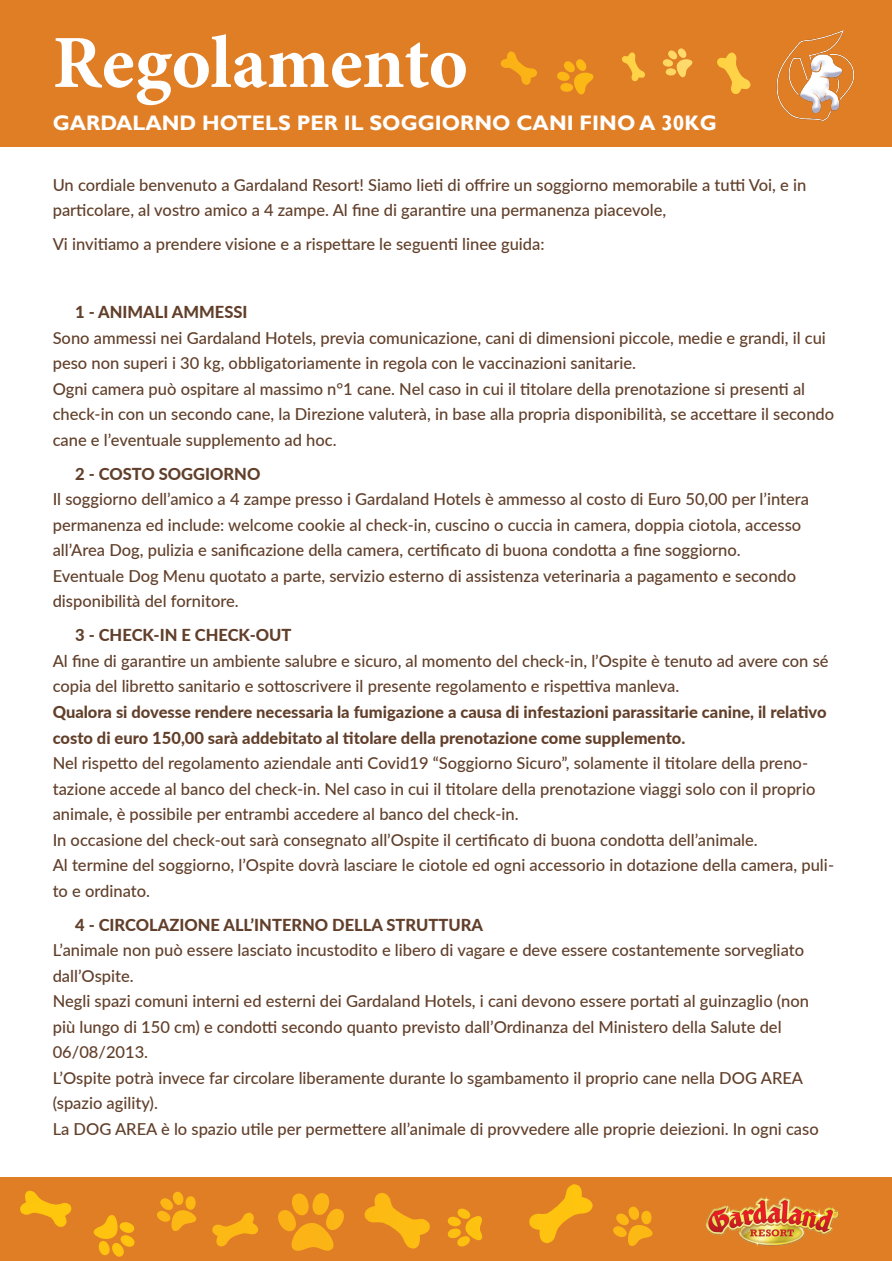
<style>
.page{position:relative;width:892px;height:1261px;background:#fff}
.page>*{position:absolute;margin:0;border:0;box-sizing:border-box;transform-origin:0 0}
.t1{font:700 75px "Minion Pro";letter-spacing:-.005em;color:#fff}
.t2{font:700 21px "Gill Sans";color:#fff}
.t3{font:500 16.5px/25.5px "Lato";color:#613f2a}
.s1{font-weight:800}
</style>
<div class="page">
<div style="left:0;top:1176px;width:892px;height:84px;background:#e07e26"></div>
<svg style="left:613px;top:1206px;width:39px;height:40px"></svg>
<svg style="left:448px;top:1208px;width:34px;height:39px"></svg>
<svg style="left:529px;top:1184px;width:64px;height:58px"></svg>
<svg style="left:364px;top:1193px;width:66px;height:56px"></svg>
<div style="left:0;top:0;width:892px;height:146px;background:#e07e26"></div>
<img style="left:706px;top:1196px;width:132px;height:49px">
<svg style="left:20px;top:1190px;width:51px;height:37px"></svg>
<svg style="left:157px;top:1191px;width:39px;height:40px"></svg>
<svg style="left:212px;top:1212px;width:46px;height:35px"></svg>
<svg style="left:94px;top:1215px;width:41px;height:42px"></svg>
<svg style="left:557px;top:59px;width:36px;height:36px"></svg>
<svg style="left:500px;top:51px;width:37px;height:34px"></svg>
<svg style="left:662px;top:48px;width:30px;height:30px"></svg>
<svg style="left:622px;top:52px;width:23px;height:29px"></svg>
<svg style="left:717px;top:53px;width:33px;height:41px"></svg>
<img style="left:776px;top:30px;width:79px;height:90px">
<svg style="left:278px;top:1193px;width:66px;height:58px"></svg>
<p class="t1" style="left:53px;top:10px;width:417px">Regolamento</p>
<p class="t2" style="left:53px;top:110px;width:665px">GARDALAND HOTELS PER IL SOGGIORNO CANI FINO A 30KG</p>
<p class="t3" style="left:53px;top:171px;width:755px">Un cordiale benvenuto a Gardaland Resort! Siamo lieti di offrire un soggiorno memorabile a tutti Voi, e in particolare, al vostro amico a 4 zampe. Al fine di garantire una permanenza piacevole,</p>
<p class="t3" style="left:53px;top:231px;width:493px">Vi invitiamo a prendere visione e a rispettare le seguenti linee guida:</p>
<p class="t3" style="left:53px;top:299px;width:783px;text-indent:23px"><span class="s1">1 - ANIMALI AMMESSI<br></span>Sono ammessi nei Gardaland Hotels, previa comunicazione, cani di dimensioni piccole, medie e grandi, il cui peso non superi i 30 kg, obbligatoriamente in regola con le vaccinazioni sanitarie.<br>Ogni camera può ospitare al massimo n°1 cane. Nel caso in cui il titolare della prenotazione si presenti al check-in con un secondo cane, la Direzione valuterà, in base alla propria disponibilità, se accettare il secondo cane e l’eventuale supplemento ad hoc.</p>
<p class="t3" style="left:53px;top:460px;width:757px;text-indent:23px"><span class="s1">2 - COSTO SOGGIORNO<br></span>Il soggiorno dell’amico a 4 zampe presso i Gardaland Hotels è ammesso al costo di Euro 50,00 per l’intera</p>
<p class="t3" style="left:53px;top:511px;width:750px">permanenza ed include: welcome cookie al check-in, cuscino o cuccia in camera, doppia ciotola, accesso</p>
<p class="t3" style="left:53px;top:537px;width:689px">all’Area Dog, pulizia e sanificazione della camera, certificato di buona condotta a fine soggiorno.</p>
<p class="t3" style="left:53px;top:562px;width:745px">Eventuale Dog Menu quotato a parte, servizio esterno di assistenza veterinaria a pagamento e secondo disponibilità del fornitore.</p>
<p class="t3" style="left:53px;top:622px;width:783px;text-indent:23px"><span class="s1">3 - CHECK-IN E CHECK-OUT<br></span>Al fine di garantire un ambiente salubre e sicuro, al momento del check-in, l’Ospite è tenuto ad avere con sé copia del libretto sanitario e sottoscrivere il presente regolamento e rispettiva manleva.<br><span class="s1">Qualora si dovesse rendere necessaria la fumigazione a causa di infestazioni parassitarie canine, il relativo costo di euro 150,00 sarà addebitato al titolare della prenotazione come supplemento.<br></span>Nel rispetto del regolamento aziendale anti Covid19 “Soggiorno Sicuro”, solamente il titolare della preno&shy;tazione accede al banco del check-in. Nel caso in cui il titolare della prenotazione viaggi solo con il proprio animale, è possibile per entrambi accedere al banco del check-in.<br>In occasione del check-out sarà consegnato all’Ospite il certificato di buona condotta dell’animale.<br>Al termine del soggiorno, l’Ospite dovrà lasciare le ciotole ed ogni accessorio in dotazione della camera, puli&shy;to e ordinato.</p>
<p class="t3" style="left:53px;top:911px;width:767px;text-indent:23px"><span class="s1">4 - CIRCOLAZIONE ALL’INTERNO DELLA STRUTTURA<br></span>L’animale non può essere lasciato incustodito e libero di vagare e deve essere costantemente sorvegliato dall’Ospite.<br>Negli spazi comuni interni ed esterni dei Gardaland Hotels, i cani devono essere portati al guinzaglio (non più lungo di 150 cm) e condotti secondo quanto previsto dall’Ordinanza del Ministero della Salute del 06/08/2013.<br>L’Ospite potrà invece far circolare liberamente durante lo sgambamento il proprio cane nella DOG AREA (spazio agility).<br>La DOG AREA è lo spazio utile per permettere all’animale di provvedere alle proprie deiezioni. In ogni caso</p>
</div>
